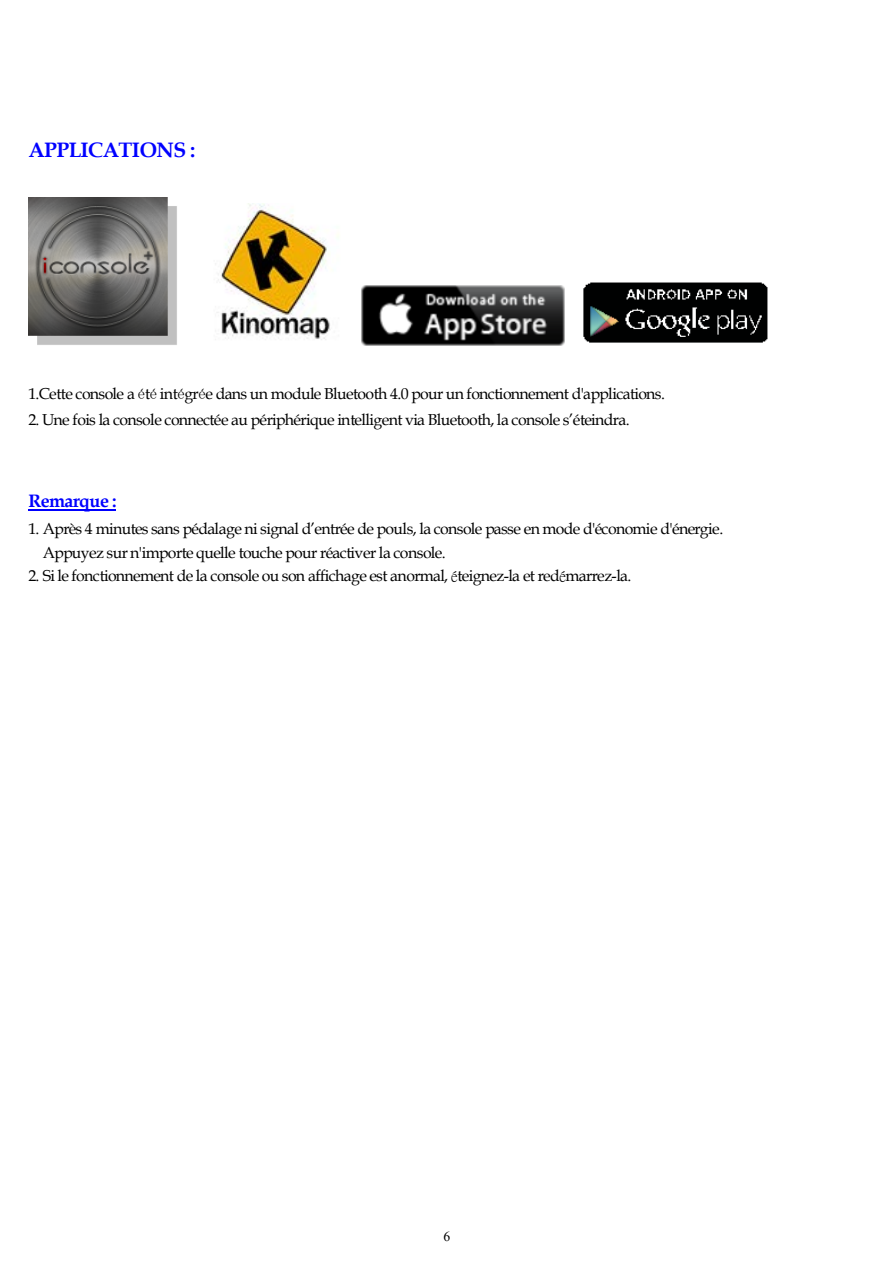
<style>
.page{position:relative;width:893px;height:1263px;background:#fff}
.page>*{position:absolute;margin:0;border:0;box-sizing:border-box;transform-origin:0 0}
.t1{font:700 20.85px "Book Antiqua";letter-spacing:-.025em;color:#00f}
.t2{font:700 18px "Book Antiqua";letter-spacing:-.03em;color:#00f}
.t3{font:15.9px/23.7px "Book Antiqua";letter-spacing:-.04em;color:#000}
.t4{font:13.65px "Times New Roman";color:#000}
.s1{font-family:"Sim Sun"}
.s2{font-family:"P Ming Li U"}
</style>
<div class="page">
<hr style="left:28px;top:509px;width:88px;height:1px;background:#00f">
<img style="left:28px;top:197px;width:149px;height:148px">
<img style="left:215px;top:203px;width:124px;height:137px">
<img style="left:361px;top:286px;width:203px;height:60px">
<img style="left:583px;top:282px;width:185px;height:61px">
<h1 class="t1" style="left:28px;top:138px;width:168px">APPLICATIONS :</h1>
<p class="t3" style="left:28px;top:382px;width:638px">1.Cette console a <span class="s1">é</span>t<span class="s1">é</span> int<span class="s1">é</span>gr<span class="s1">é</span>e dans un module Bluetooth 4.0 pour un fonctionnement d'applications.</p>
<p class="t3" style="left:28px;top:408px;width:603px">2. Une fois la console connectée au périphérique intelligent via Bluetooth, la console s’éteindra.</p>
<p class="t2" style="left:28px;top:490px;width:90px">Remarque :</p>
<p class="t3" style="left:43px;top:517px;width:682px;text-indent:-14px">1. Après 4 minutes sans pédalage ni signal d’entrée de pouls, la console passe en mode d'économie d'énergie.<br>Appuyez sur n'importe quelle touche pour réactiver la console.</p>
<p class="t3" style="left:28px;top:564px;width:604px">2. Si le fonctionnement de la console ou son affichage est anormal, <span class="s2">é</span>teignez-la et red<span class="s2">é</span>marrez-la.</p>
<p class="t4" style="left:444px;top:1228px;width:8px">6</p>
</div>
